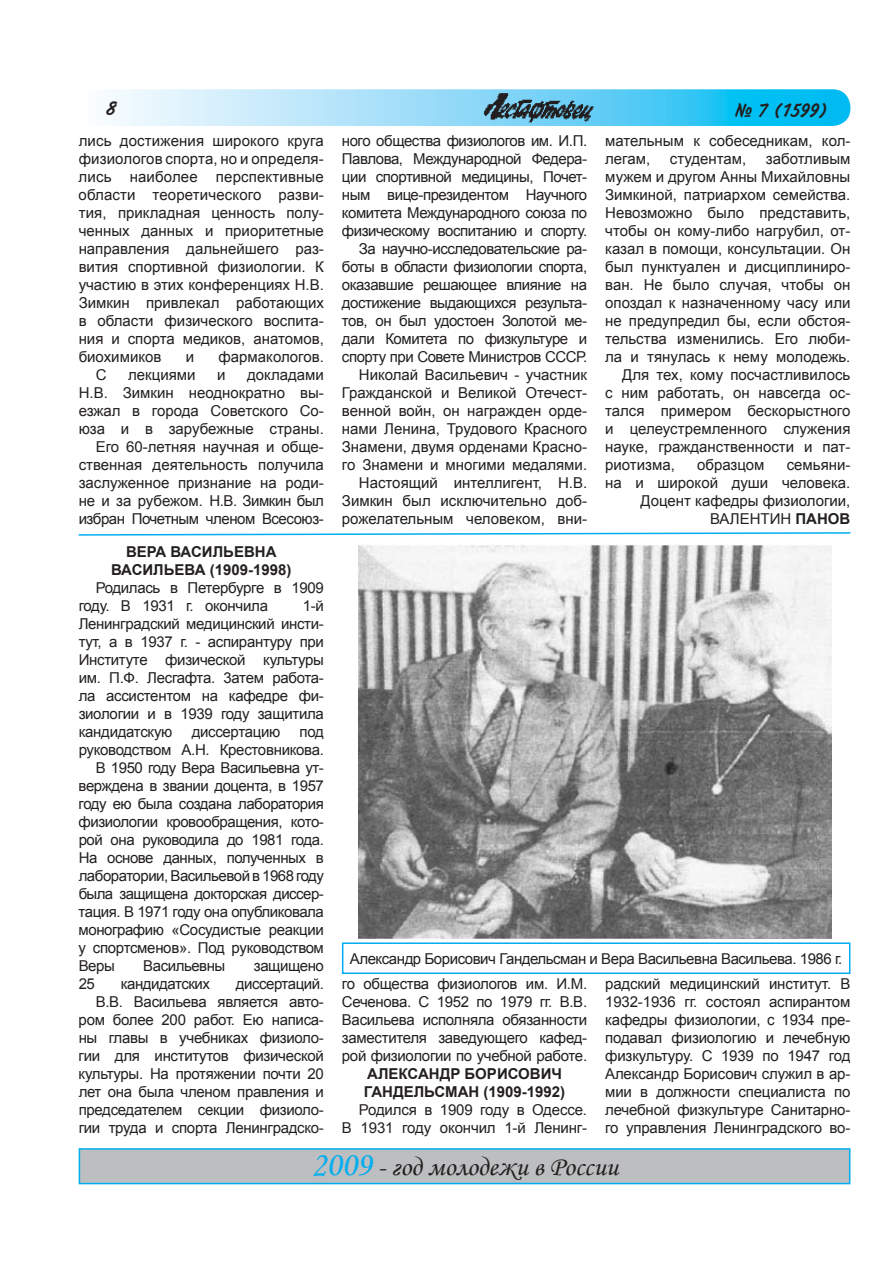
<style>
.page{position:relative;width:893px;height:1263px;background:#fff}
.page>*{position:absolute;margin:0;border:0;box-sizing:border-box;transform-origin:0 0}
.t1{font:27px "Monotype Corsiva";color:#231f20}
.t2{font:19.5px "Inform CTT";color:#231f20}
.t3{font:15px/18px "Arial";letter-spacing:-.02em;color:#231f20;text-align:justify}
.t4{font:15px/18px "Arial";color:#231f20;text-align:right}
.t5{font:700 15px/18px "Arial";color:#231f20;text-align:center}
.t6{font:15px "Arial";letter-spacing:-.04em;color:#231f20}
.s1{font-weight:700}
.s2{font-size:34.5px;color:#00aeef}
</style>
<div class="page">
<svg style="left:79px;top:89px;width:771px;height:37px;background:#86daf8"></svg>
<img style="left:482px;top:93px;width:113px;height:29px">
<div style="left:79px;top:1149px;width:771px;height:34px;background:#bcbec0"></div>
<div style="left:79px;top:1148px;width:771px;height:36px;border:2px solid #00aeef"></div>
<svg style="left:78px;top:532px;width:773px;height:4px"></svg>
<img style="left:358px;top:545px;width:473px;height:393px">
<div style="left:342px;top:942px;width:508px;height:32px;border:2px solid #00aeef"></div>
<h2 class="t2" style="left:106px;top:98px;width:11px">8</h2>
<h2 class="t2" style="left:735px;top:99px;width:94px">¹ 7 (1599)</h2>
<p class="t3" style="left:79px;top:132px;width:247px">лись достиже- ния широкого круга физио-логов спорта, но и определя&shy;лись наиболее перспектив-ные области теоретическо-го разви&shy;тия, прикладная ценность полу&shy;ченных данных и приоритет-ные направления дальнейшего раз&shy;вития спортивной физиологии. К участию в этих конференци-ях Н.В.<br>Зимкин привлекал ра-ботающих в области физичес-кого воспита&shy;ния и спорта ме-диков, анатомов, биохимиков</p>
<p class="t3" style="left:186px;top:348px;width:10px">и</p>
<p class="t4" style="left:219px;top:348px;width:107px">фармакологов.</p>
<p class="t3" style="left:96px;top:366px;width:12px">С</p>
<p class="t4" style="left:128px;top:366px;width:69px">лекциями</p>
<p class="t3" style="left:217px;top:366px;width:10px">и</p>
<p class="t4" style="left:79px;top:366px;width:247px">докладами<br>Н.В. Зимкин неоднократно вы&shy;езжал в города Советского Со&shy;юза и в зарубежные страны.<br>Его 60-летняя научная и обще&shy;ственная деятельность получила заслуженное при-знание на роди&shy;не и за рубе-жом. Н.В. Зимкин был избран Почетным членом Всесоюз-</p>
<p class="t3" style="left:342px;top:132px;width:247px;text-align:right">ного общества физиологов им. И.П.<br>Павлова, Междуна- родной Федера&shy;ции спортив-ной медицины, Почет&shy;ным вице-президентом Научного комитета Международного союза по физическому вос-питанию и спорту.<br>За научно-исследователь-ские ра&shy;боты в области физи-ологии спорта, оказавшие решающее влияние на дости-жение выдающихся результа&shy;тов, он был удостоен Золотой ме&shy;дали Комитета по физкуль-туре и спорту при Совете Ми- нистров СССР.<br>Николай Васильевич - уча-стник Гражданской и Великой Отечест&shy;венной войн, он на-гражден орде&shy;нами Ленина, Тру-дового Красного Знамени, дву-мя орденами Красно&shy;го Знаме-ни и многими медалями.<br>Настоящий интеллигент, Н.В.<br>Зимкин был исключитель-но доб&shy;рожелательным чело-веком, вни-</p>
<p class="t4" style="left:605px;top:132px;width:247px;text-align:left">мательным к собе-седникам, кол&shy;легам,</p>
<p class="t4" style="left:670px;top:150px;width:78px">студен-там,</p>
<p class="t4" style="left:766px;top:150px;width:86px">заботливым</p>
<p class="t4" style="left:605px;top:168px;width:247px">мужем и другом Анны Михайловны</p>
<p class="t4" style="left:605px;top:186px;width:247px">Зимкиной, патриархом се-мейства.</p>
<p class="t4" style="left:605px;top:204px;width:247px">Невозможно было представить,</p>
<p class="t4" style="left:605px;top:222px;width:247px">чтобы он кому--либо нагрубил, от-</p>
<p class="t4" style="left:605px;top:240px;width:247px">казал в по-мощи, консультации. Он</p>
<p class="t4" style="left:605px;top:258px;width:246px">был пунктуален и дисциплиниро-</p>
<p class="t4" style="left:605px;top:276px;width:247px">ван. Не было случая, чтобы он</p>
<p class="t4" style="left:605px;top:294px;width:247px">опоздал к назначенному часу или</p>
<p class="t4" style="left:605px;top:312px;width:247px">не предупредил бы, если обстоя-</p>
<p class="t4" style="left:605px;top:330px;width:247px">тельства изменились. Его люби-</p>
<p class="t4" style="left:605px;top:348px;width:247px">ла и тянулась к нему молодежь.</p>
<p class="t4" style="left:622px;top:366px;width:230px">Для тех, кому посчастливи-лось</p>
<p class="t4" style="left:605px;top:384px;width:247px">с ним работать, он на- всегда ос-</p>
<p class="t4" style="left:605px;top:402px;width:247px">тался примером бес-корыстного</p>
<p class="t4" style="left:605px;top:420px;width:247px">и целеустремлен- ного служения</p>
<p class="t4" style="left:605px;top:438px;width:247px">науке, граждан- ственности и пат-</p>
<p class="t4" style="left:605px;top:456px;width:71px">риотизма,</p>
<p class="t4" style="left:697px;top:456px;width:69px">образцом</p>
<p class="t4" style="left:605px;top:456px;width:247px">семьяни-<br>на и широ-кой души человека.<br>Доцент кафедры физиологии,<br>ВАЛЕНТИН <span class="s1">ПАНОВ</span></p>
<p class="t5" style="left:111px;top:544px;width:182px">ВЕРА ВАСИЛЬЕВНА<br>ВАСИЛЬЕВА (1909-1998)</p>
<p class="t3" style="left:79px;top:579px;width:247px;text-indent:17px">Родилась в Петербур-ге в 1909 году. В 1931 г. окончила</p>
<p class="t3" style="left:79px;top:597px;width:247px;text-indent:224px">1-й Ленинград-ский медицинский инсти&shy;тут, а в 1937 г. - аспиран-туру при Институте физи-ческой культуры им. П.Ф. Лесгафта. 3атем работа&shy;ла ассистентом на кафед-ре фи&shy;зиологии и в 1939 году защитила кандидат-скую</p>
<p class="t3" style="left:192px;top:723px;width:90px">диссертацию</p>
<p class="t3" style="left:300px;top:723px;width:26px">под</p>
<p class="t3" style="left:79px;top:741px;width:247px">ру-ководством А.Н. Крестов-никова.</p>
<p class="t3" style="left:96px;top:759px;width:230px">В 1950 году Вера Васи-льевна ут-</p>
<p class="t3" style="left:79px;top:777px;width:247px">верждена в зва-нии доцента, в 1957</p>
<p class="t3" style="left:79px;top:795px;width:247px">году ею была создана лабора-тория</p>
<p class="t3" style="left:79px;top:813px;width:247px">физиологии кро-вообращения, кото-</p>
<p class="t3" style="left:79px;top:831px;width:247px">рой она руководила до 1981 года.</p>
<p class="t3" style="left:79px;top:849px;width:247px">На основе данных, полученных в</p>
<p class="t3" style="left:79px;top:867px;width:247px">лаборато-рии, Васильевой в 1968 году</p>
<p class="t6" style="left:79px;top:884px;width:247px">была за-щищена док-торская диссер-</p>
<p class="t3" style="left:79px;top:903px;width:247px">тация. В 1971 году она опублико-вала</p>
<p class="t3" style="left:79px;top:921px;width:247px">монографию «Сосу-дистые реакции</p>
<p class="t3" style="left:79px;top:939px;width:247px">у спорт-сменов». Под руковод-ством</p>
<p class="t3" style="left:79px;top:957px;width:38px">Веры</p>
<p class="t3" style="left:143px;top:957px;width:84px">Васильевны</p>
<p class="t3" style="left:254px;top:957px;width:71px">защищено</p>
<p class="t3" style="left:79px;top:975px;width:18px">25</p>
<p class="t3" style="left:121px;top:975px;width:91px">кандидатс-ких</p>
<p class="t3" style="left:350px;top:950px;width:494px">Александр Борисович Гандельсман и Вера Васильевна Васильева. 1986 г.</p>
<p class="t3" style="left:79px;top:975px;width:247px;text-align:right">диссертаций.<br>В.В. Васильева являет-ся авто&shy;ром более 200 ра-бот. Ею написа&shy;ны главы в учебниках физиоло&shy;гии для институтов физичес-кой культуры. На протя-жении почти 20 лет она была членом правления и председателем секции физиоло&shy;гии труда и спорта Ленинградско-</p>
<p class="t3" style="left:342px;top:975px;width:247px">го общества физиологов им. И.М.<br>Сеченова. С 1952 по 1979 гг. В.В.<br>Васильева исполняла обязанности заместителя заведующе- го кафед&shy;рой физиологии по учебной работе.</p>
<p class="t3" style="left:605px;top:975px;width:247px">радский медицинский институт. В 1932-1936 гг. состо-ял аспирантом кафедры физиологии, с 1934 пре&shy;подавал физиологию и лечебную физкультуру. С 1939 по 1947 год Алек-сандр Борисович служил в ар&shy;мии в должности специалиста по лечебной физкультуре Санитарно&shy;го управления Ленинг-радского во-</p>
<p class="t5" style="left:364px;top:1065px;width:203px;text-align:left">АЛЕКСАНДР БОРИСОВИЧ<br>ГАНДЕЛЬСМАН (1909-1992)</p>
<p class="t3" style="left:342px;top:1101px;width:247px;text-align:right">Родился в 1909 году в Одессе.<br>В 1931 году окончил 1-й Ленинг-</p>
<h1 class="t1" style="left:311px;top:1150px;width:309px"><span class="s2">2009</span> - год молодежи в России</h1>
</div>
